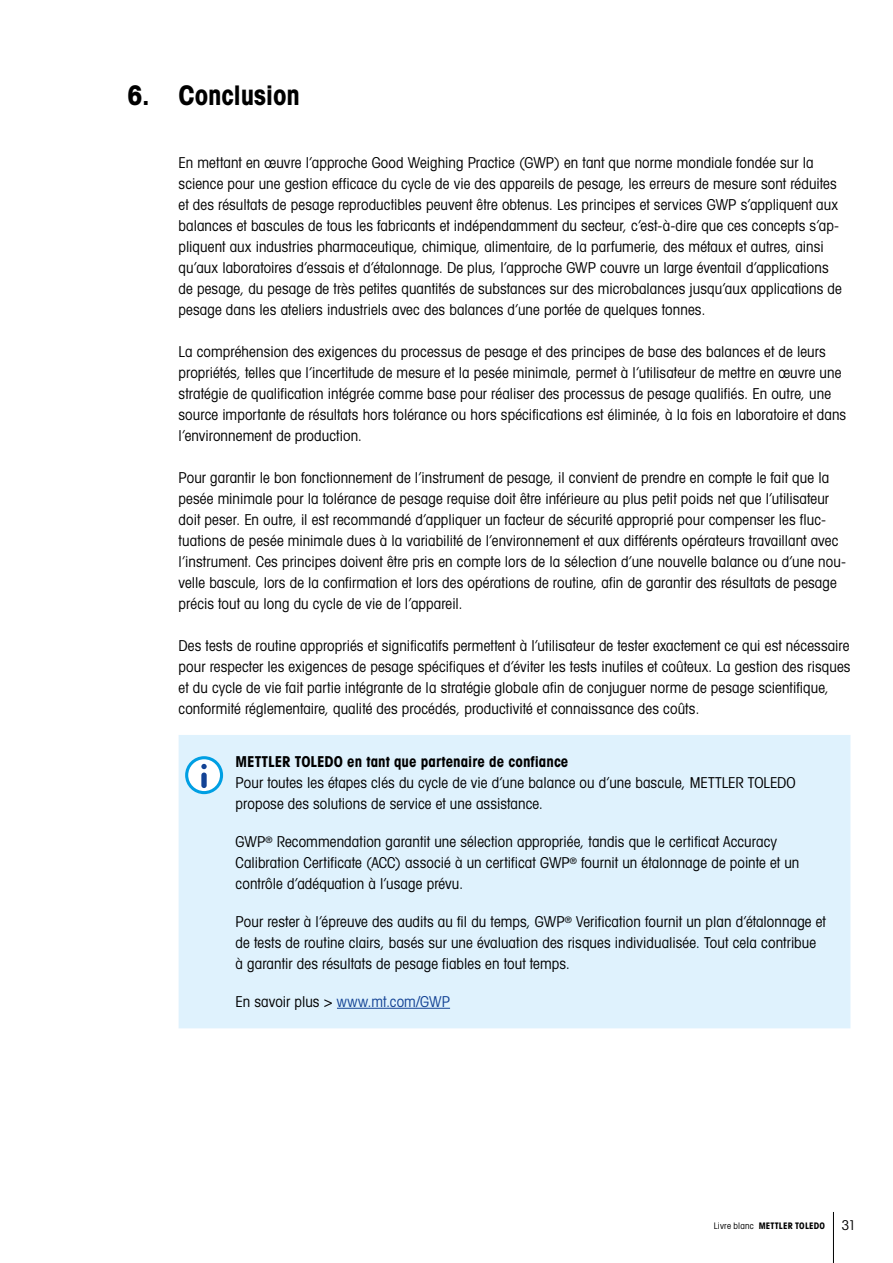
<style>
.page{position:relative;width:893px;height:1263px;background:#fff}
.page>*{position:absolute;margin:0;border:0;box-sizing:border-box;transform-origin:0 0}
.t1{font:27px "Avant Gardefor MT Bd";letter-spacing:-.005em;color:#000}
.t2{font:15px/21px "Avant Gardefor MT Bk";letter-spacing:.005em;color:#000}
.t3{font:15px "Avant Gardefor MT Bd";color:#000}
.t4{font:15px "Avant Gardefor MT Bk";color:#134395}
.t5{font:13.5px "Avant Gardefor MT Bk";color:#000}
.t6{font:9px "Avant Gardefor MT Bd";letter-spacing:.015em;color:#000}
.s1{color:#000}
.s2{font-family:"Avant Gardefor MT Bk"}
</style>
<div class="page">
<hr style="left:833px;top:1212px;width:1px;height:51px;background:#000">
<div style="left:179px;top:735px;width:671px;height:293px;background:#dff2fd"></div>
<div style="left:187px;top:758px;width:35px;height:35px;background:#fff;border-radius:50%"></div>
<div style="left:185px;top:756px;width:38px;height:38px;border:3px solid #009fe3;border-radius:50%"></div>
<svg style="left:201px;top:764px;width:6px;height:5px"></svg>
<div style="left:201px;top:772px;width:6px;height:16px;background:#134395;border-radius:3px"></div>
<hr style="left:337px;top:1008px;width:113px;height:1px;background:#134395">
<h1 class="t1" style="left:128px;top:78px;width:174px">6. Conclusion</h1>
<p class="t2" style="left:179px;top:151px;width:665px">En mettant en œuvre l’approche Good Weighing Practice (GWP) en tant que norme mondiale fondée sur la science pour une gestion efficace du cycle de vie des appareils de pesage, les erreurs de mesure sont réduites et des résultats de pesage reproductibles peuvent être obtenus. Les principes et services GWP s’appliquent aux balances et bascules de tous les fabricants et indépendamment du secteur, c’est-à-dire que ces concepts s’ap&shy;pliquent aux industries pharmaceutique, chimique, alimentaire, de la parfumerie, des métaux et autres, ainsi qu’aux laboratoires d’essais et d’étalonnage. De plus, l’approche GWP couvre un large éventail d’applications de pesage, du pesage de très petites quantités de substances sur des microbalances jusqu’aux applications de pesage dans les ateliers industriels avec des balances d’une portée de quelques tonnes.</p>
<p class="t2" style="left:179px;top:340px;width:669px">La compréhension des exigences du processus de pesage et des principes de base des balances et de leurs propriétés, telles que l’incertitude de mesure et la pesée minimale, permet à l’utilisateur de mettre en œuvre une stratégie de qualification intégrée comme base pour réaliser des processus de pesage qualifiés. En outre, une source importante de résultats hors tolérance ou hors spécifications est éliminée, à la fois en laboratoire et dans l’environnement de production.</p>
<p class="t2" style="left:179px;top:466px;width:669px">Pour garantir le bon fonctionnement de l’instrument de pesage, il convient de prendre en compte le fait que la pesée minimale pour la tolérance de pesage requise doit être inférieure au plus petit poids net que l’utilisateur doit peser. En outre, il est recommandé d’appliquer un facteur de sécurité approprié pour compenser les fluc&shy;tuations de pesée minimale dues à la variabilité de l’environnement et aux différents opérateurs travaillant avec l’instrument. Ces principes doivent être pris en compte lors de la sélection d’une nouvelle balance ou d’une nou&shy;velle bascule, lors de la confirmation et lors des opérations de routine, afin de garantir des résultats de pesage précis tout au long du cycle de vie de l’appareil.</p>
<p class="t2" style="left:179px;top:634px;width:673px">Des tests de routine appropriés et significatifs permettent à l’utilisateur de tester exactement ce qui est nécessaire pour respecter les exigences de pesage spécifiques et d’éviter les tests inutiles et coûteux. La gestion des risques et du cycle de vie fait partie intégrante de la stratégie globale afin de conjuguer norme de pesage scientifique, conformité réglementaire, qualité des procédés, productivité et connaissance des coûts.</p>
<p class="t3" style="left:236px;top:752px;width:334px">METTLER TOLEDO en tant que partenaire de confiance</p>
<p class="t2" style="left:236px;top:772px;width:562px">Pour toutes les étapes clés du cycle de vie d’une balance ou d’une bascule, METTLER TOLEDO propose des solutions de service et une assistance.</p>
<p class="t2" style="left:236px;top:831px;width:565px">GWP<sup>®</sup> Recommendation garantit une sélection appropriée, tandis que le certificat Accuracy<br>Calibration Certificate (ACC) associé à un certificat GWP<sup>®</sup> fournit un étalonnage de pointe et un contrôle d’adéquation à l’usage prévu.</p>
<p class="t2" style="left:236px;top:911px;width:592px">Pour rester à l’épreuve des audits au fil du temps, GWP<sup>®</sup> Verification fournit un plan d’étalonnage et de tests de routine clairs, basés sur une évaluation des risques individualisée. Tout cela contribue à garantir des résultats de pesage fiables en tout temps.</p>
<p class="t4" style="left:236px;top:992px;width:216px"><span class="s1">En savoir plus &gt;</span> www.mt.com/GWP</p>
<p class="t6" style="left:714px;top:1219px;width:113px"><span class="s2">Livre blanc</span> METTLER TOLEDO</p>
<p class="t5" style="left:842px;top:1217px;width:16px">31</p>
</div>
